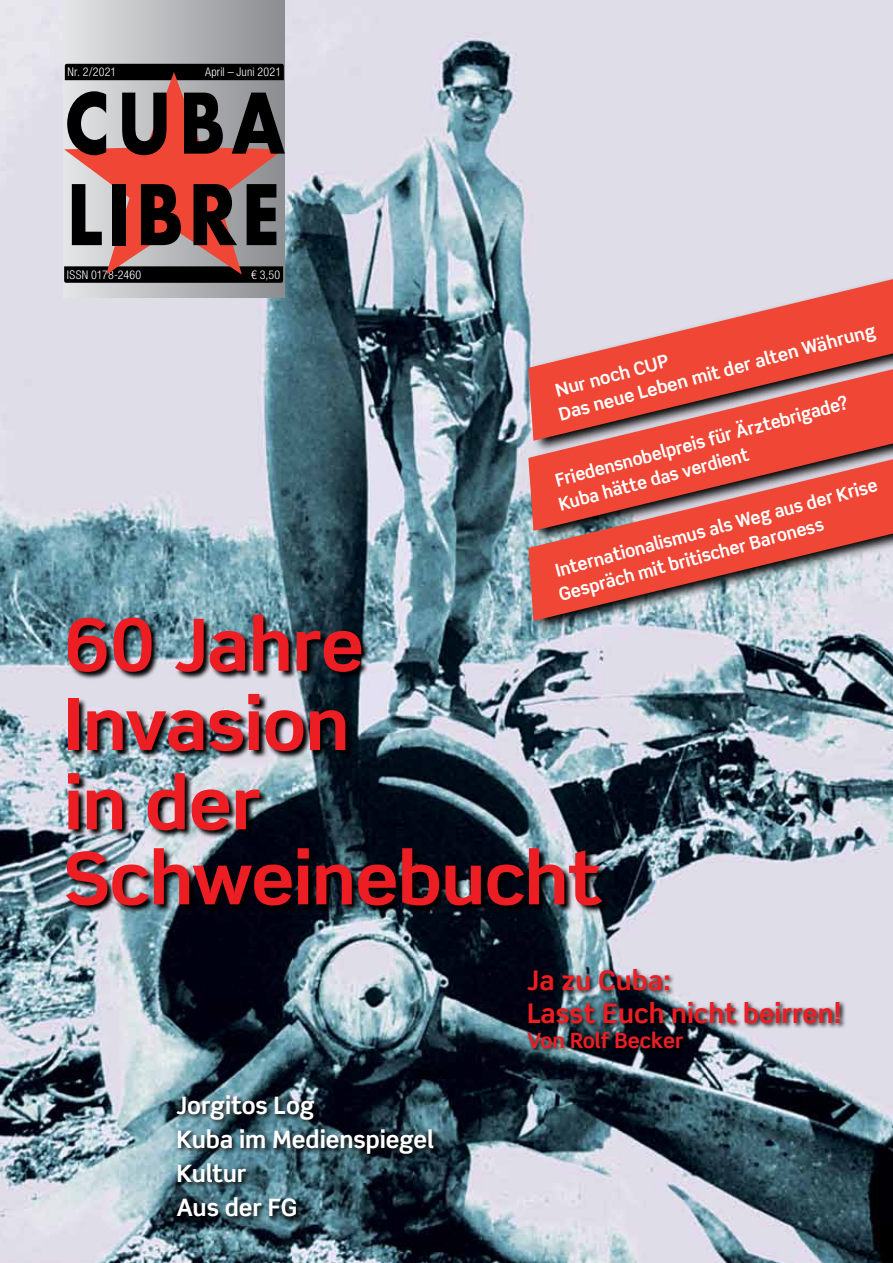
<style>
.page{position:relative;width:893px;height:1263px;background:#fff}
.page>*{position:absolute;margin:0;border:0;box-sizing:border-box;transform-origin:0 0}
.t1{font:700 91.5px/91.5px "Futura";letter-spacing:.055em;color:#000;scale:.84 1}
.t2{font:700 72px/77.8px "Scene Pro";letter-spacing:-.015em;color:#ed1d24;scale:1.05 1}
.t3{font:700 27px/32.4px "Scene Pro";color:#ed1d24}
.t4{font:700 24px/34px "Scene Pro";letter-spacing:-.005em;color:#fff}
.t5{font:700 21px "Scene Pro";color:#ed1d24}
.t6{font:700 18px/24px "Scene Pro";color:#fff}
.t7{font:700 18px/24px "Scene Pro";color:#fff;scale:.96 1}
.t8{font:300 condensed 12px "Helvetica Neue LT Std";letter-spacing:.015em;color:#fff}
</style>
<div class="page">
<img style="left:0;top:0;width:893px;height:1263px">
<img style="left:67px;top:614px;width:544px;height:300px">
<svg style="left:528px;top:453px;width:365px;height:180px;background:#c5a0a3"></svg>
<svg style="left:528px;top:459px;width:365px;height:162px;background:#d16961"></svg>
<svg style="left:528px;top:229px;width:365px;height:224px;background:#dfc2c9"></svg>
<svg style="left:528px;top:279px;width:365px;height:162px;background:#df746d"></svg>
<svg style="left:175px;top:1093px;width:266px;height:130px;background:#2d4752"></svg>
<div style="left:64px;top:0;width:221px;height:298px;background:linear-gradient(to right,#e4e5e6,#898c8f)"></div>
<svg style="left:64px;top:64px;width:220px;height:219px;background:#ae7975"></svg>
<svg style="left:525px;top:967px;width:321px;height:88px;background:#767d87"></svg>
<p class="t8" style="left:68px;top:65px;width:50px">Nr. 2/2021</p>
<p class="t8" style="left:205px;top:65px;width:77px">April – Juni 2021</p>
<h1 class="t1" style="left:64px;top:76px;width:265px">CUBA<br>LIBRE</h1>
<p class="t8" style="left:67px;top:268px;width:76px">ISSN 0178-2460</p>
<p class="t8" style="left:251px;top:268px;width:31px">€ 3,50</p>
<p class="t6" style="left:550px;top:379px;width:329px;rotate:-15deg">Nur noch CUP<br>Das neue Leben mit der alten Währung</p>
<p class="t7" style="left:550px;top:469px;width:320px;rotate:-15deg">Friedensnobelpreis für Ärztebrigade?<br>Kuba hätte das verdient</p>
<p class="t6" style="left:550px;top:559px;width:337px;rotate:-15deg">Internationalismus als Weg aus der Krise<br>Gespräch mit britischer Baroness</p>
<h2 class="t2" style="left:64px;top:605px;width:514px">60 Jahre<br>Invasion<br>in der<br>Schweinebucht</h2>
<h3 class="t4" style="left:176px;top:1087px;width:259px">Jorgitos Log<br>Kuba im Medienspiegel<br>Kultur<br>Aus der FG</h3>
<h3 class="t3" style="left:527px;top:964px;width:316px">Ja zu Cuba:<br>Lasst Euch nicht beirren!</h3>
<p class="t5" style="left:527px;top:1027px;width:158px">Von Rolf Becker</p>
</div>
